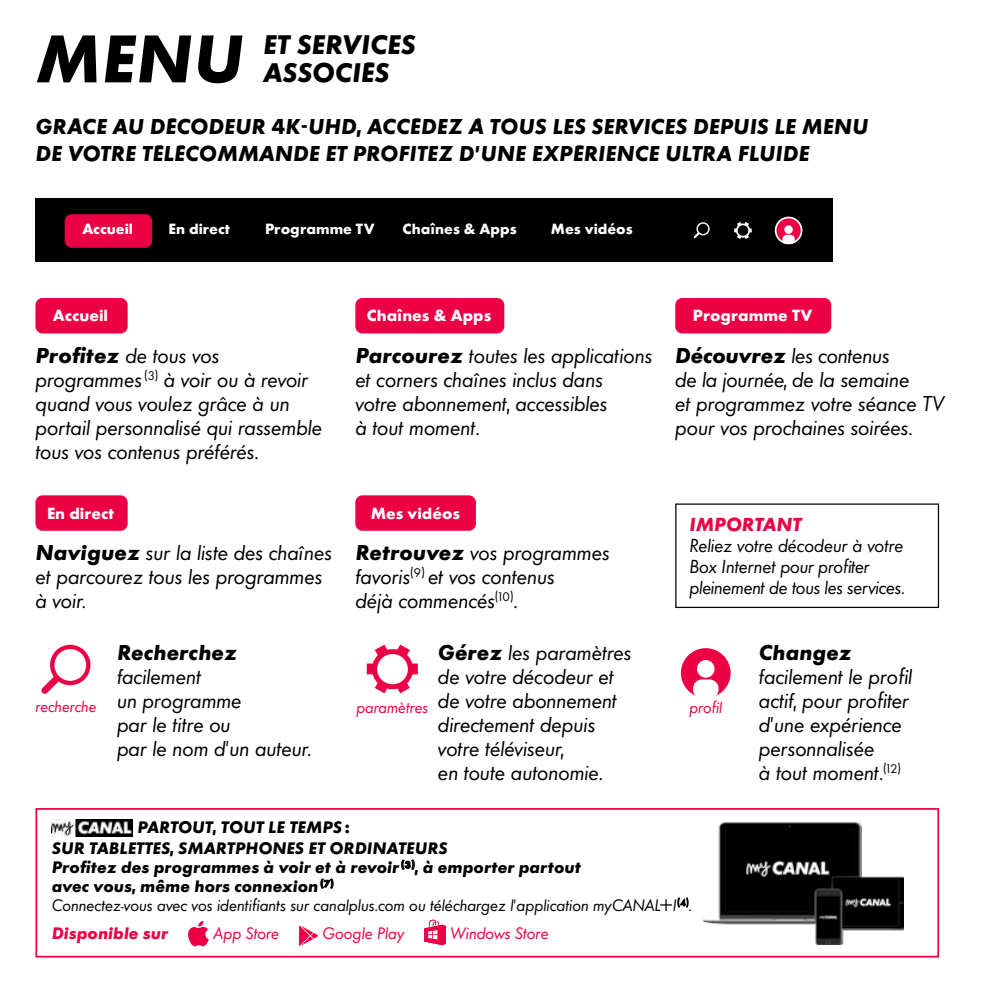
<style>
.page{position:relative;width:993px;height:993px;background:#fff}
.page>*{position:absolute;margin:0;border:0;box-sizing:border-box;transform-origin:0 0}
.t1{font:italic 700 62.5px "Canalp";color:#000}
.t2{font:italic 700 25px/28px "Canalp";letter-spacing:-.005em;color:#000}
.t3{font:italic 20px/24px "Canalp";color:#000}
.t4{font:italic 700 20px/27px "Canalp";color:#000}
.t5{font:italic 17.5px/21px "Canalp";letter-spacing:-.015em;color:#000}
.t6{font:italic 700 17.5px "Canalp";color:#eb0045}
.t7{font:italic 15.5px/19px "Canalp";color:#000}
.t8{font:italic 700 15.5px/20.5px "Canalp";color:#000}
.t9{font:italic 15.5px "Canalp";color:#eb0045}
.t10{font:italic 700 15.5px "Canalp";color:#eb0045}
.t11{font:700 15px "Canalp";color:#fff}
.t12{font:italic 15px "Canalp";color:#eb0045}
.t13{font:700 13.75px "Canalp";color:#fff}
.s1{font-weight:700}
</style>
<div class="page">
<div style="left:35px;top:197px;width:797px;height:64px;background:#000"></div>
<svg style="left:693px;top:222px;width:16px;height:16px"></svg>
<svg style="left:734px;top:222px;width:17px;height:17px"></svg>
<div style="left:65px;top:214px;width:87px;height:34px;background:#eb0045;border-radius:7px"></div>
<svg style="left:775px;top:217px;width:26px;height:26px"></svg>
<div style="left:774px;top:216px;width:28px;height:28px;border:2px solid #fff;border-radius:50%"></div>
<div style="left:784px;top:225px;width:8px;height:9px;background:#fff;border-radius:50%"></div>
<div style="left:782px;top:235px;width:12px;height:9px;background:#fff;border-radius:4px"></div>
<div style="left:35px;top:298px;width:93px;height:35px;background:#eb0045;border-radius:7px"></div>
<div style="left:675px;top:298px;width:156px;height:35px;background:#eb0045;border-radius:7px"></div>
<div style="left:355px;top:298px;width:149px;height:35px;background:#eb0045;border-radius:7px"></div>
<div style="left:35px;top:495px;width:93px;height:35px;background:#eb0045;border-radius:7px"></div>
<div style="left:355px;top:495px;width:121px;height:35px;background:#eb0045;border-radius:7px"></div>
<div style="left:675px;top:503px;width:263px;height:105px;border:1px solid #000"></div>
<svg style="left:41px;top:644px;width:49px;height:50px"></svg>
<svg style="left:366px;top:644px;width:51px;height:49px"></svg>
<svg style="left:679px;top:646px;width:53px;height:53px"></svg>
<div style="left:677px;top:644px;width:57px;height:57px;border:4px solid #fff;border-radius:50%"></div>
<div style="left:696px;top:659px;width:18px;height:18px;background:#fff;border-radius:50%"></div>
<div style="left:692px;top:679px;width:26px;height:19px;background:#fff;border-radius:9px"></div>
<img style="left:52px;top:819px;width:81px;height:17px">
<svg style="left:188px;top:920px;width:21px;height:26px"></svg>
<svg style="left:299px;top:925px;width:19px;height:20px"></svg>
<svg style="left:424px;top:919px;width:22px;height:25px"></svg>
<div style="left:35px;top:807px;width:903px;height:150px;border:2px solid #eb0045"></div>
<img style="left:703px;top:822px;width:200px;height:121px">
<h1 class="t1" style="left:35px;top:18px;width:210px">MENU</h1>
<p class="t2" style="left:263px;top:31px;width:154px">ET SERVICES<br>ASSOCIÉS</p>
<p class="t4" style="left:35px;top:113px;width:834px">GRÂCE AU DÉCODEUR 4KC+TUHD, ACCÉDEZ À TOUS LES SERVICES DEPUIS LE MENU<br>DE VOTRE TÉLÉCOMMANDE ET PROFITEZ D’UNE EXPÉRIENCE ULTRA FLUIDE</p>
<p class="t13" style="left:82px;top:220px;width:52px">Accueil</p>
<p class="t13" style="left:168px;top:220px;width:63px">En direct</p>
<p class="t13" style="left:265px;top:220px;width:111px">Programme TV</p>
<p class="t13" style="left:402px;top:220px;width:115px">Chaînes &amp; Apps</p>
<p class="t13" style="left:550px;top:220px;width:83px">Mes vidéos</p>
<p class="t11" style="left:53px;top:305px;width:57px">Accueil</p>
<p class="t3" style="left:35px;top:343px;width:288px"><span class="s1">Profitez</span> de tous vos programmes <sup>(3)</sup> à voir ou à revoir quand vous voulez grâce à un portail personnalisé qui rassemble tous vos contenus préférés.</p>
<p class="t11" style="left:47px;top:503px;width:68px">En direct</p>
<p class="t3" style="left:35px;top:540px;width:298px"><span class="s1">Naviguez</span> sur la liste des chaînes et parcourez tous les programmes à voir.</p>
<p class="t12" style="left:35px;top:696px;width:62px">recherche</p>
<p class="t4" style="left:117px;top:638px;width:122px">Recherchez</p>
<p class="t3" style="left:117px;top:664px;width:196px">facilement<br>un programme<br>par le titre ou<br>par le nom d’un auteur.</p>
<p class="t11" style="left:367px;top:305px;width:126px">Chaînes &amp; Apps</p>
<p class="t3" style="left:355px;top:343px;width:298px"><span class="s1">Parcourez</span> toutes les applications et corners chaînes inclus dans<br>votre abonnement, accessibles<br>à tout moment.</p>
<p class="t11" style="left:692px;top:305px;width:121px">Programme TV</p>
<p class="t3" style="left:675px;top:343px;width:270px"><span class="s1">Découvrez</span> les contenus<br>de la journée, de la semaine<br>et programmez votre séance TV pour vos prochaines soirées.</p>
<p class="t11" style="left:370px;top:503px;width:91px">Mes vidéos</p>
<p class="t3" style="left:355px;top:540px;width:256px"><span class="s1">Retrouvez</span> vos programmes favoris<sup>(9)</sup> et vos contenus<br>déjà commencés<sup>(10)</sup>.</p>
<p class="t12" style="left:356px;top:697px;width:73px">paramètres</p>
<p class="t3" style="left:438px;top:640px;width:195px"><span class="s1">Gérez</span> les paramètres de votre décodeur et de votre abonnement directement depuis votre téléviseur,<br>en toute autonomie.</p>
<p class="t6" style="left:689px;top:512px;width:114px">IMPORTANT</p>
<p class="t5" style="left:689px;top:534px;width:217px">Reliez votre décodeur à votre<br>Box Internet pour profiter pleinement de tous les services.</p>
<p class="t12" style="left:689px;top:697px;width:34px">profil</p>
<p class="t4" style="left:758px;top:638px;width:94px">Changez</p>
<p class="t3" style="left:758px;top:664px;width:155px">facilement le profil actif, pour profiter d’une expérience personnalisée<br>à tout moment.<sup>(12)</sup></p>
<p class="t8" style="left:52px;top:816px;width:397px;text-indent:85px">PARTOUT, TOUT LE TEMPS:<br>SUR TABLETTES, SMARTPHONES ET ORDINATEURS</p>
<p class="t7" style="left:52px;top:857px;width:641px"><span class="s1">Profitez des programmes à voir et à revoir</span> <sup>(3)</sup><span class="s1">, à emporter partout<br>avec vous, même hors connexion</span> <sup>(7)<br></sup>Connectez-vous avec vos identifiants sur canalplus.com ou téléchargez l’application myc+l <sup>(4)</sup>.</p>
<p class="t10" style="left:52px;top:922px;width:118px">Disponible sur</p>
<p class="t9" style="left:213px;top:923px;width:68px">App Store</p>
<p class="t9" style="left:322px;top:923px;width:83px">Google Play</p>
<p class="t9" style="left:450px;top:923px;width:100px">Windows Store</p>
</div>
